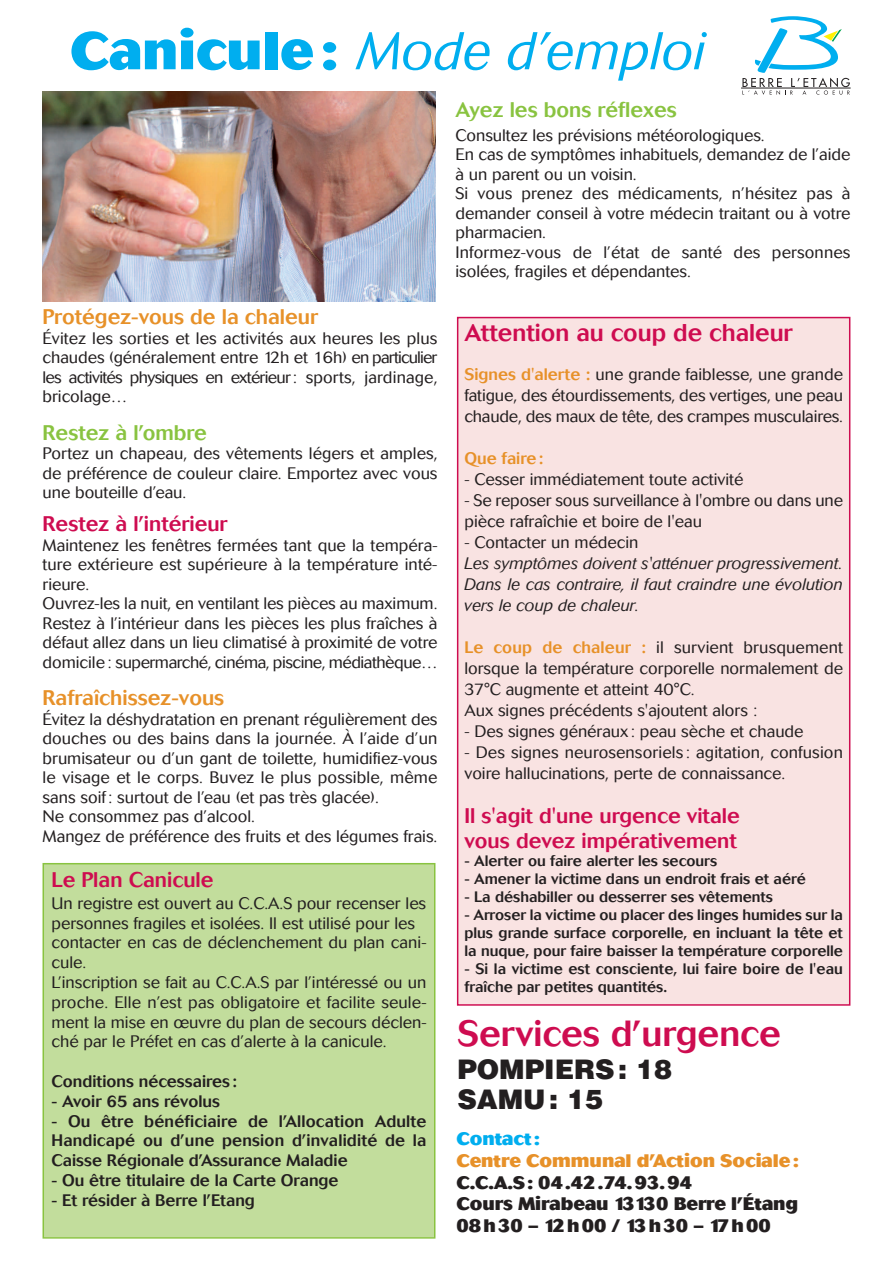
<style>
.page{position:relative;width:893px;height:1263px;background:#fff}
.page>*{position:absolute;margin:0;border:0;box-sizing:border-box;transform-origin:0 0}
.t1{font:italic 300 52.5px "Cosmos";color:#00aeef}
.t2{font:500 36px "Cosmos";color:#ce0c50}
.t3{font:900 27px/30px "Helvetica";color:#231f20}
.t4{font:500 24px "Cosmos";color:#ce0c50}
.t5{font:500 21px/25.5px "Cosmos";color:#ce0c50}
.t6{font:500 21px "Cosmos";color:#e79129}
.t7{font:500 21px "Cosmos";color:#89c340}
.t8{font:800 18px/21.6px "Cosmos";color:#231f20}
.t9{font:800 18px "Cosmos";color:#e79129}
.t10{font:800 18px "Cosmos";color:#00aeef}
.t11{font:300 16.5px/19.5px "Cosmos";color:#231f20}
.t12{font:500 16.5px/19.8px "Cosmos";color:#231f20;text-align:justify}
.t13{font:italic 300 16.5px/21px "Cosmos";color:#231f20;text-align:justify}
.t14{font:500 16.5px "Cosmos";color:#e79129}
.t15{font:500 15px/18px "Cosmos";color:#231f20;text-align:justify}
.s1{font-weight:800;font-style:normal}
.s2{font-weight:500;color:#e79129}
</style>
<div class="page">
<hr style="left:741px;top:88px;width:109px;height:1px;background:#231f20">
<svg style="left:742px;top:16px;width:108px;height:79px"></svg>
<div style="left:458px;top:318px;width:391px;height:686px;background:#f9e3e2"></div>
<div style="left:457px;top:317px;width:393px;height:689px;border:2px solid #ce0c50"></div>
<img style="left:43px;top:91px;width:393px;height:211px">
<div style="left:44px;top:864px;width:390px;height:373px;background:#c2dd9c"></div>
<div style="left:43px;top:863px;width:392px;height:375px;border:2px solid #89c340"></div>
<h1 class="t1" style="left:70px;top:32px;width:638px"><span class="s1">Canicule:</span> Mode d’emploi</h1>
<p class="t6" style="left:43px;top:309px;width:277px">Protégez-vous de la chaleur</p>
<p class="t11" style="left:43px;top:329px;width:396px;text-align:justify">Évitez les sorties et les activités aux heures les plus chaudes (généralement entre 12h et 16h) en particulier les activités physiques en extérieur: sports, jardinage, bricolage…</p>
<p class="t7" style="left:43px;top:425px;width:166px">Restez à l’ombre</p>
<p class="t11" style="left:43px;top:445px;width:396px;text-align:justify">Portez un chapeau, des vêtements légers et amples, de préférence de couleur claire. Emportez avec vous une bouteille d’eau.</p>
<p class="t5" style="left:43px;top:513px;width:186px">Restez à l’intérieur</p>
<p class="t11" style="left:43px;top:536px;width:396px">Maintenez les fenêtres fermées tant que la tempéra&shy;ture extérieure est supérieure à la température inté&shy;rieure.<br>Ouvrez-les la nuit, en ventilant les pièces au maximum.<br>Restez à l’intérieur dans les pièces les plus fraîches à défaut allez dans un lieu climatisé à proximité de votre domicile: supermarché, cinéma, piscine, médiathèque…</p>
<p class="t6" style="left:43px;top:690px;width:183px">Rafraîchissez-vous</p>
<p class="t11" style="left:43px;top:710px;width:396px">Évitez la déshydratation en prenant régulièrement des douches ou des bains dans la journée. À l’aide d’un brumisateur ou d’un gant de toilette, humidifiez-vous le visage et le corps. Buvez le plus possible, même sans soif: surtout de l’eau (et pas très glacée).<br>Ne consommez pas d’alcool.<br>Mangez de préférence des fruits et des légumes frais.</p>
<p class="t5" style="left:52px;top:869px;width:163px">Le Plan Canicule</p>
<p class="t11" style="left:52px;top:894px;width:376px">Un registre est ouvert au C.C.A.S pour recenser les personnes fragiles et isolées. Il est utilisé pour les contacter en cas de déclenchement du plan cani&shy;cule.<br>L’inscription se fait au C.C.A.S par l’intéressé ou un proche. Elle n’est pas obligatoire et facilite seule&shy;ment la mise en œuvre du plan de secours déclen&shy;ché par le Préfet en cas d’alerte à la canicule.</p>
<p class="t12" style="left:52px;top:1073px;width:187px">Conditions nécessaires :</p>
<p class="t12" style="left:52px;top:1093px;width:170px">- Avoir 65 ans révolus</p>
<p class="t12" style="left:52px;top:1112px;width:376px">- Ou être bénéficiaire de l’Allocation Adulte Handicapé ou d’une pension d’invalidité de la Caisse Régionale d’Assurance Maladie</p>
<p class="t12" style="left:52px;top:1172px;width:289px">- Ou être titulaire de la Carte Orange</p>
<p class="t12" style="left:52px;top:1192px;width:205px">- Et résider à Berre l’Etang</p>
<p class="t7" style="left:455px;top:102px;width:223px">Ayez les bons réflexes</p>
<p class="t11" style="left:455px;top:127px;width:396px">Consultez les prévisions météorologiques.<br>En cas de symptômes inhabituels, demandez de l’aide à un parent ou un voisin.<br>Si vous prenez des médicaments, n’hésitez pas à demander conseil à votre médecin traitant ou à votre pharmacien.<br>Informez-vous de l’état de santé des personnes isolées, fragiles et dépendantes.</p>
<h3 class="t4" style="left:464px;top:324px;width:330px">Attention au coup de chaleur</h3>
<p class="t11" style="left:464px;top:365px;width:380px;line-height:21px;text-align:justify"><span class="s2">Signes d'alerte :</span> une grande faiblesse, une grande fatigue, des étourdissements, des vertiges, une peau chaude, des maux de tête, des crampes musculaires.</p>
<p class="t14" style="left:464px;top:453px;width:80px">Que faire:</p>
<p class="t11" style="left:464px;top:471px;width:280px">- Cesser immédiatement toute activité</p>
<p class="t11" style="left:464px;top:491px;width:380px;line-height:21px">- Se reposer sous surveillance à l'ombre ou dans une pièce rafraîchie et boire de l'eau</p>
<p class="t11" style="left:464px;top:534px;width:175px">- Contacter un médecin</p>
<p class="t13" style="left:464px;top:555px;width:380px">Les symptômes doivent s'atténuer progressivement.<br>Dans le cas contraire, il faut craindre une évolution vers le coup de chaleur.</p>
<p class="t11" style="left:464px;top:638px;width:380px;line-height:21px"><span class="s2">Le coup de chaleur :</span> il survient brusquement lorsque la température corporelle normalement de 37°C augmente et atteint 40°C.<br>Aux signes précédents s'ajoutent alors :</p>
<p class="t11" style="left:464px;top:723px;width:341px">- Des signes généraux : peau sèche et chaude</p>
<p class="t11" style="left:464px;top:743px;width:380px;line-height:21px">- Des signes neurosensoriels : agitation, confusion voire hallucinations, perte de connaissance.</p>
<p class="t5" style="left:464px;top:805px;width:277px">Il s'agit d'une urgence vitale vous devez impérativement</p>
<p class="t15" style="left:464px;top:853px;width:254px">- Alerter ou faire alerter les secours</p>
<p class="t15" style="left:464px;top:871px;width:343px">- Amener la victime dans un endroit frais et aéré</p>
<p class="t15" style="left:464px;top:889px;width:310px">- La déshabiller ou desserrer ses vêtements</p>
<p class="t15" style="left:464px;top:907px;width:380px">- Arroser la victime ou placer des linges humides sur la plus grande surface corporelle, en incluant la tête et la nuque, pour faire baisser la température corporelle</p>
<p class="t15" style="left:464px;top:961px;width:380px">- Si la victime est consciente, lui faire boire de l'eau fraîche par petites quantités.</p>
<h2 class="t2" style="left:457px;top:1021px;width:325px">Services d’urgence</h2>
<h3 class="t3" style="left:457px;top:1055px;width:216px">POMPIERS: 18<br>SAMU: 15</h3>
<p class="t10" style="left:457px;top:1133px;width:85px">Contact :</p>
<p class="t9" style="left:457px;top:1154px;width:344px">Centre Communal d’Action Sociale:</p>
<p class="t8" style="left:457px;top:1173px;width:343px">C.C.A.S: 04.42.74.93.94<br>Cours Mirabeau 13130 Berre l’Étang<br>08h30 – 12h00 / 13h30 – 17h00</p>
</div>
